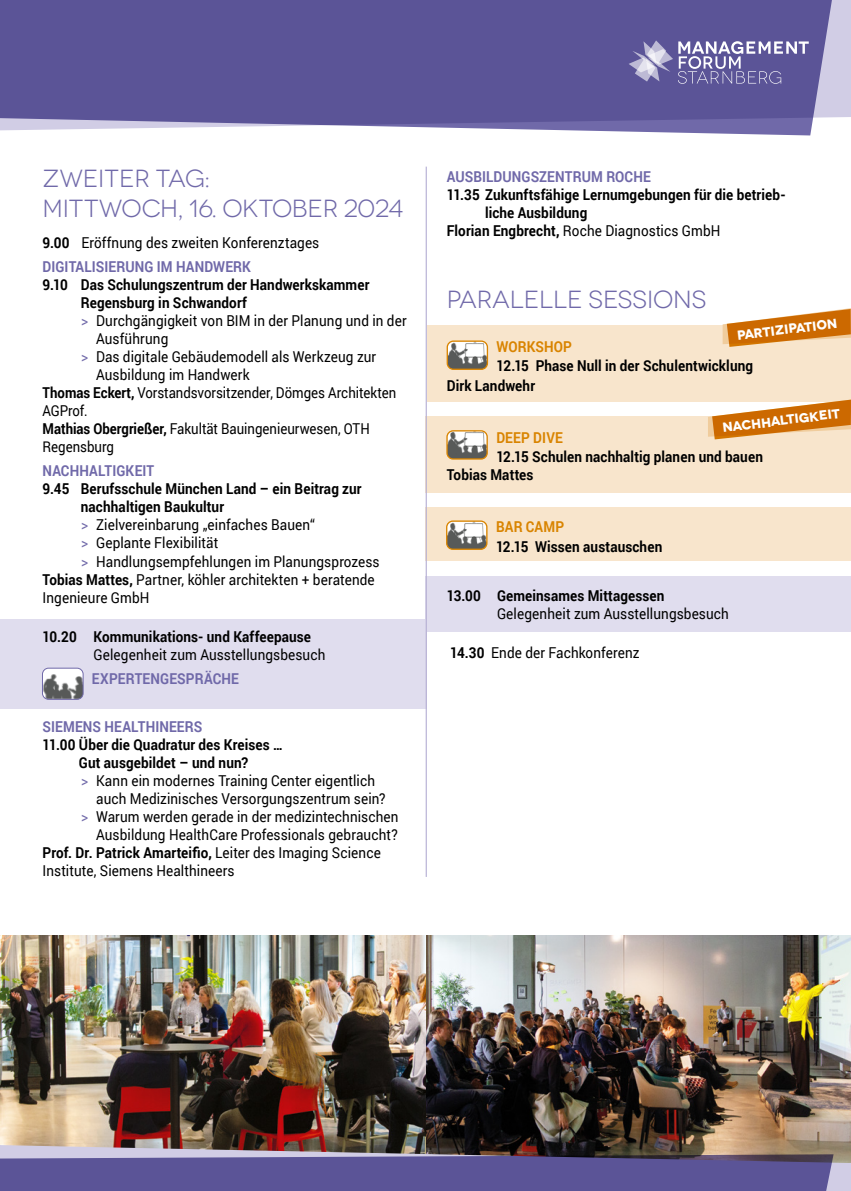
<style>
.page{position:relative;width:851px;height:1191px;background:#fff}
.page>*{position:absolute;margin:0;border:0;box-sizing:border-box;transform-origin:0 0}
.INNEN_Subhead_fett__oben__3_unten___2_mm{font:24.75px "Novecentowide";letter-spacing:-.01em;color:#7069a9}
.INNEN_Subhead_fett{font:24.75px "Novecentowide";color:#7069a9}
.Innen_Fließ__1_5{font:15px/18px "Roboto";letter-spacing:.005em;color:#000;scale:.9 1}
.INNEN_Subhead_fett-2{font:700 15px/18px "Roboto";letter-spacing:.01em;color:#000;scale:.9 1}
.Innen_Fließ__1_5-2{font:15px/18px "Roboto";letter-spacing:.005em;color:#000;scale:.88 1}
.INNEN_Subhead_fett-3{font:15px/18px "Roboto";letter-spacing:.005em;color:#000;scale:.9 1}
.Innen_body{font:700 15px "Roboto";letter-spacing:.01em;color:#000;scale:.9 1}
.INNEN_Subhead_fett-4{font:700 15px "Roboto";letter-spacing:.01em;color:#7069a9;scale:.9 1}
.Innen_Fließ__2_12pt{font:700 15px/19.5px "Roboto";letter-spacing:.01em;color:#000;scale:.9 1}
.Innen_Fließ__1_5-3{font:700 15px "Roboto";letter-spacing:.01em;color:#7069a9;scale:.9 1}
.Innen_Fließ__2_12pt-2{font:700 15px "Roboto";letter-spacing:.01em;color:#d98400;scale:.9 1}
.TS_Buttontext_weiss_10_pt{font:700 13.2px "Novecentowide";color:#fff}
.s1{font-weight:700}
.s2{color:#7069a9}
.s3{font-weight:400}
.s4{color:#d98400}
</style>
<div class="page">
<div style="left:833px;top:0;width:17px;height:118px;background:#d1cde5"></div>
<div style="left:425px;top:576px;width:425px;height:55px;background:#e0ddee"></div>
<img style="left:425px;top:935px;width:425px;height:210px">
<img style="left:0;top:935px;width:425px;height:210px">
<div style="left:0;top:619px;width:426px;height:89px;background:#e0ddee"></div>
<img style="left:42px;top:668px;width:41px;height:31px">
<div style="left:42px;top:668px;width:41px;height:31px;border:1px solid #7069a9;border-radius:6px"></div>
<svg style="left:0;top:0;width:833px;height:135px;background:#67609f"></svg>
<div style="left:427px;top:325px;width:423px;height:76px;background:#f8e5cc"></div>
<div style="left:425px;top:416px;width:425px;height:77px;background:#f8e5cc"></div>
<div style="left:426px;top:507px;width:424px;height:54px;background:#f8e5cc"></div>
<img style="left:448px;top:342px;width:38px;height:26px">
<div style="left:446px;top:340px;width:42px;height:30px;border:1px solid #d98400;border-radius:6px"></div>
<svg style="left:707px;top:399px;width:143px;height:41px"></svg>
<img style="left:448px;top:431px;width:39px;height:28px">
<div style="left:446px;top:430px;width:41px;height:29px;border:1px solid #d98400;border-radius:6px"></div>
<img style="left:446px;top:522px;width:41px;height:27px">
<div style="left:446px;top:520px;width:41px;height:30px;border:1px solid #d98400;border-radius:6px"></div>
<svg style="left:722px;top:308px;width:128px;height:39px"></svg>
<svg style="left:628px;top:40px;width:180px;height:44px;background:#807bae"></svg>
<svg style="left:0;top:1145px;width:850px;height:46px;background:#685f8e"></svg>
<hr style="left:425px;top:167px;width:2px;height:710px;background:#b4aed3">
<p class="INNEN_Subhead_fett__oben__3_unten___2_mm" style="left:43px;top:164px;width:169px">ZWEITER TAG:</p>
<p class="INNEN_Subhead_fett__oben__3_unten___2_mm" style="left:43px;top:194px;width:362px">MITTWOCH, 16. OKTOBER 2024</p>
<p class="Innen_Fließ__1_5" style="left:43px;top:233px;width:309px"><span class="s1">9.00</span> Eröffnung des zweiten Konferenztages</p>
<p class="INNEN_Subhead_fett-4" style="left:43px;top:256px;width:233px">DIGITALISIERUNG IM HANDWERK</p>
<p class="INNEN_Subhead_fett-2" style="left:81px;top:275px;width:322px;text-indent:-38px">9.10 Das Schulungszentrum der Handwerkskammer<br>Regensburg in Schwandorf</p>
<p class="Innen_Fließ__1_5" style="left:96px;top:311px;width:346px;text-indent:-15px"><span class="s2">&gt;</span> Durchgängigkeit von BIM in der Planung und in der<br>Ausführung</p>
<p class="Innen_Fließ__1_5" style="left:96px;top:347px;width:312px;text-indent:-15px"><span class="s2">&gt;</span> Das digitale Gebäudemodell als Werkzeug zur<br>Ausbildung im Handwerk</p>
<p class="Innen_Fließ__1_5-2" style="left:43px;top:383px;width:403px"><span class="s1">Thomas Eckert,</span> Vorstandsvorsitzender, Dömges Architekten AGProf.<br><span class="s1">Mathias Obergrießer,</span> Fakultät Bauingenieurwesen, OTH Regensburg</p>
<p class="INNEN_Subhead_fett-4" style="left:43px;top:460px;width:126px">NACHHALTIGKEIT</p>
<p class="INNEN_Subhead_fett-2" style="left:81px;top:479px;width:313px;text-indent:-38px">9.45 Berufsschule München Land – ein Beitrag zur nachhaltigen Baukultur</p>
<p class="Innen_Fließ__1_5" style="left:81px;top:515px;width:261px"><span class="s2">&gt;</span> Zielvereinbarung „einfaches Bauen“</p>
<p class="Innen_Fließ__1_5" style="left:81px;top:533px;width:154px"><span class="s2">&gt;</span> Geplante Flexibilität</p>
<p class="Innen_Fließ__1_5" style="left:81px;top:551px;width:333px"><span class="s2">&gt;</span> Handlungsempfehlungen im Planungsprozess</p>
<p class="Innen_Fließ__1_5" style="left:43px;top:569px;width:370px"><span class="s1">Tobias Mattes,</span> Partner, köhler architekten + beratende<br>Ingenieure GmbH</p>
<p class="INNEN_Subhead_fett-2" style="left:94px;top:627px;width:259px;text-indent:-51px">10.20 Kommunikations- und Kaffeepause<br><span class="s3">Gelegenheit zum Ausstellungsbesuch</span></p>
<p class="Innen_Fließ__1_5-3" style="left:92px;top:668px;width:165px">EXPERTENGESPRÄCHE</p>
<p class="INNEN_Subhead_fett-4" style="left:43px;top:716px;width:179px">SIEMENS HEALTHINEERS</p>
<p class="INNEN_Subhead_fett-2" style="left:43px;top:735px;width:269px;text-align:center">11.00 Über die Quadratur des Kreises …<br>Gut ausgebildet – und nun?</p>
<p class="Innen_Fließ__1_5" style="left:96px;top:771px;width:323px;text-indent:-15px"><span class="s2">&gt;</span> Kann ein modernes Training Center eigentlich auch Medizinisches Versorgungszentrum sein?</p>
<p class="Innen_Fließ__1_5" style="left:81px;top:807px;width:354px;text-align:right"><span class="s2">&gt;</span> Warum werden gerade in der medizintechnischen<br>Ausbildung HealthCare Professionals gebraucht?</p>
<p class="INNEN_Subhead_fett-3" style="left:43px;top:843px;width:377px"><span class="s1">Prof. Dr. Patrick Amarteifio,</span> Leiter des Imaging Science<br>Institute, Siemens Healthineers</p>
<p class="INNEN_Subhead_fett-4" style="left:446px;top:166px;width:228px">AUSBILDUNGSZENTRUM ROCHE</p>
<p class="INNEN_Subhead_fett-2" style="left:485px;top:185px;width:335px;text-indent:-38px">11.35 Zukunftsfähige Lernumgebungen für die betrieb&shy;liche Ausbildung</p>
<p class="INNEN_Subhead_fett-3" style="left:446px;top:221px;width:305px"><span class="s1">Florian Engbrecht,</span> Roche Diagnostics GmbH</p>
<p class="INNEN_Subhead_fett" style="left:446px;top:285px;width:261px">PARALELLE SESSIONS</p>
<p class="Innen_Fließ__2_12pt" style="left:496px;top:336px;width:286px"><span class="s4">WORKSHOP<br></span>12.15 Phase Null in der Schulentwicklung</p>
<p class="Innen_body" style="left:446px;top:375px;width:100px">Dirk Landwehr</p>
<p class="TS_Buttontext_weiss_10_pt" style="left:736px;top:327px;width:102px;rotate:-7deg">PARTIZIPATION</p>
<p class="TS_Buttontext_weiss_10_pt" style="left:721px;top:419px;width:120px;rotate:-7deg">NACHHALTIGKEIT</p>
<p class="Innen_Fließ__2_12pt-2" style="left:496px;top:427px;width:75px">DEEP DIVE</p>
<p class="Innen_body" style="left:496px;top:446px;width:298px">12.15 Schulen nachhaltig planen und bauen</p>
<p class="Innen_body" style="left:446px;top:464px;width:98px">Tobias Mattes</p>
<p class="Innen_Fließ__2_12pt-2" style="left:496px;top:516px;width:77px">BAR CAMP</p>
<p class="Innen_body" style="left:496px;top:536px;width:186px">12.15 Wissen austauschen</p>
<p class="Innen_Fließ__1_5" style="left:497px;top:585px;width:259px;text-indent:-50px"><span class="s1">13.00 Gemeinsames Mittagessen<br></span>Gelegenheit zum Ausstellungsbesuch</p>
<p class="Innen_Fließ__1_5" style="left:450px;top:643px;width:212px"><span class="s1">14.30</span> Ende der Fachkonferenz</p>
</div>
